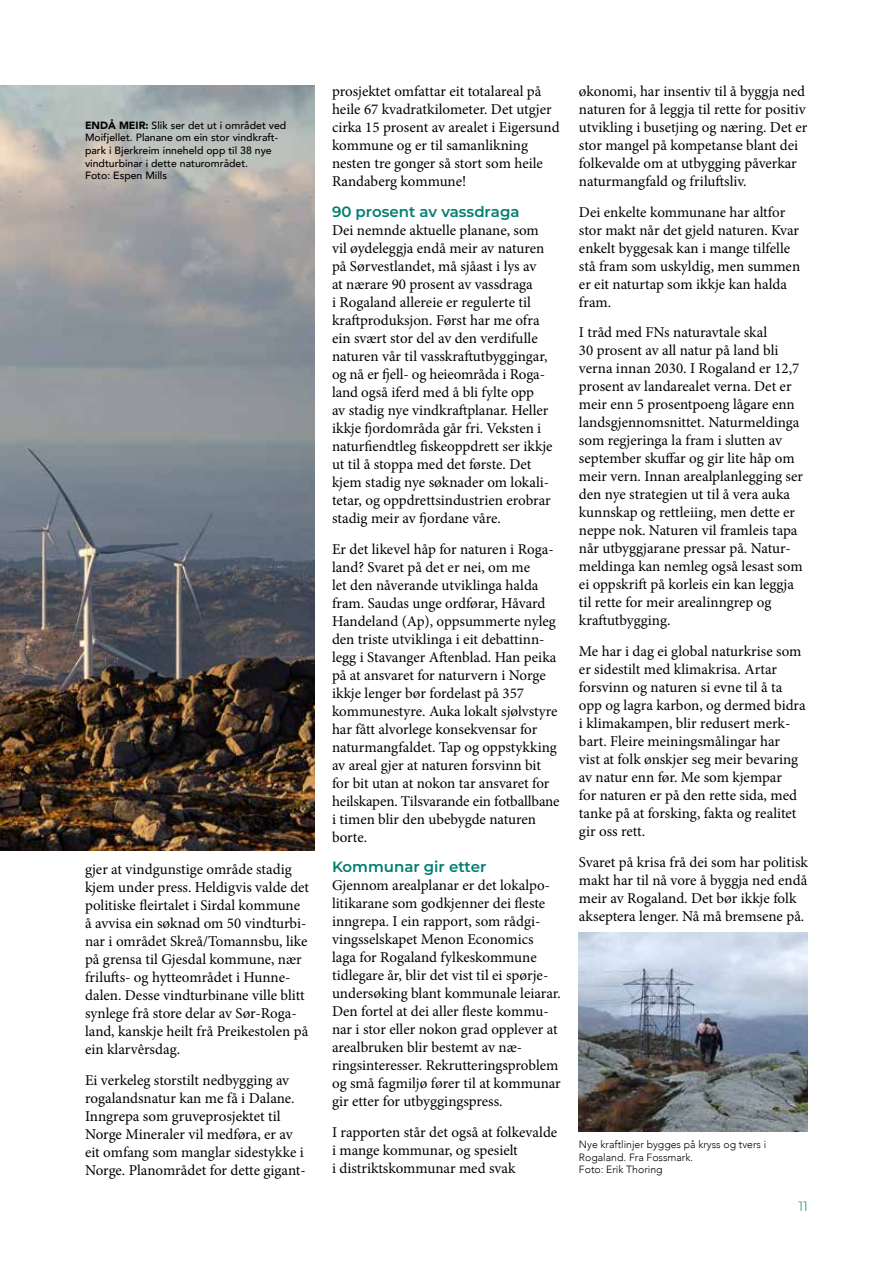
<style>
.page{position:relative;width:893px;height:1263px;background:#fff}
.page>*{position:absolute;margin:0;border:0;box-sizing:border-box;transform-origin:0 0}
.t1{font:15px/18px "Minion Pro";color:#000}
.t2{font:600 15px "Montserrat";color:#027e6f}
.t3{font:300 13.5px "Montserrat";color:#027e6f}
.t4{font:500 10.5px/12.6px "Avenir";color:#000}
.t5{font:300 10.5px/12.6px "Avenir";color:#000}
.s1{font-weight:900}
</style>
<div class="page">
<img style="left:0;top:85px;width:314px;height:765px">
<img style="left:579px;top:933px;width:229px;height:198px">
<p class="t4" style="left:85px;top:118px;width:203px"><span class="s1">ENDÅ MEIR:</span> Slik ser det ut i området ved Moifjellet. Planane om ein stor vindkraft&shy;park i Bjerkreim inneheld opp til 38 nye vindturbinar i dette naturområdet.<br>Foto: Espen Mills</p>
<p class="t1" style="left:85px;top:860px;width:226px">gjer at vindgunstige område stadig kjem under press. Heldigvis valde det politiske fleirtalet i Sirdal kommune å avvisa ein søknad om 50 vindturbi&shy;nar i området Skreå/Tomannsbu, like på grensa til Gjesdal kommune, nær frilufts- og hytteområdet i Hunne&shy;dalen. Desse vindturbinane ville blitt synlege frå store delar av Sør-Roga&shy;land, kanskje heilt frå Preikestolen på ein klarvêrsdag.</p>
<p class="t1" style="left:85px;top:1071px;width:222px">Ei verkeleg storstilt nedbygging av rogalandsnatur kan me få i Dalane.<br>Inngrepa som gruveprosjektet til Norge Mineraler vil medføra, er av eit omfang som manglar sidestykke i Norge. Planområdet for dette gigant-</p>
<p class="t1" style="left:332px;top:82px;width:229px">prosjektet omfattar eit totalareal på heile 67 kvadratkilometer. Det utgjer cirka 15 prosent av arealet i Eigersund kommune og er til samanlikning nesten tre gonger så stort som heile Randaberg kommune!</p>
<p class="t2" style="left:332px;top:201px;width:189px">90 prosent av vassdraga</p>
<p class="t1" style="left:332px;top:221px;width:222px">Dei nemnde aktuelle planane, som vil øydeleggja endå meir av naturen på Sørvestlandet, må sjåast i lys av<br>at nærare 90 prosent av vassdraga<br>i Rogaland allereie er regulerte til kraftproduksjon. Først har me ofra ein svært stor del av den verdifulle naturen vår til vasskraftutbyggingar, og nå er fjell- og heieområda i Roga&shy;land også iferd med å bli fylte opp<br>av stadig nye vindkraftplanar. Heller ikkje fjordområda går fri. Veksten i naturfiendtleg fiskeoppdrett ser ikkje ut til å stoppa med det første. Det kjem stadig nye søknader om lokali&shy;tetar, og oppdrettsindustrien erobrar stadig meir av fjordane våre.</p>
<p class="t1" style="left:332px;top:540px;width:229px">Er det likevel håp for naturen i Roga&shy;land? Svaret på det er nei, om me<br>let den nåverande utviklinga halda fram. Saudas unge ordførar, Håvard Handeland (Ap), oppsummerte nyleg den triste utviklinga i eit debattinn&shy;legg i Stavanger Aftenblad. Han peika på at ansvaret for naturvern i Norge ikkje lenger bør fordelast på 357 kommunestyre. Auka lokalt sjølvstyre har fått alvorlege konsekvensar for naturmangfaldet. Tap og oppstykking av areal gjer at naturen forsvinn bit for bit utan at nokon tar ansvaret for heilskapen. Tilsvarande ein fotballbane i timen blir den ubebygde naturen borte.</p>
<p class="t2" style="left:332px;top:856px;width:156px">Kommunar gir etter</p>
<p class="t1" style="left:332px;top:876px;width:230px">Gjennom arealplanar er det lokalpo&shy;litikarane som godkjenner dei fleste inngrepa. I ein rapport, som rådgi&shy;vingsselskapet Menon Economics laga for Rogaland fylkeskommune tidlegare år, blir det vist til ei spørje&shy;undersøking blant kommunale leiarar.<br>Den fortel at dei aller fleste kommu&shy;nar i stor eller nokon grad opplever at arealbruken blir bestemt av næ&shy;ringsinteresser. Rekrutteringsproblem og små fagmiljø fører til at kommunar gir etter for utbyggingspress.</p>
<p class="t1" style="left:332px;top:1123px;width:227px">I rapporten står det også at folkevalde i mange kommunar, og spesielt<br>i distriktskommunar med svak</p>
<p class="t1" style="left:579px;top:82px;width:230px">økonomi, har insentiv til å byggja ned naturen for å leggja til rette for positiv utvikling i busetjing og næring. Det er stor mangel på kompetanse blant dei folkevalde om at utbygging påverkar naturmangfald og friluftsliv.</p>
<p class="t1" style="left:579px;top:203px;width:223px">Dei enkelte kommunane har altfor stor makt når det gjeld naturen. Kvar enkelt byggesak kan i mange tilfelle stå fram som uskyldig, men summen er eit naturtap som ikkje kan halda fram.</p>
<p class="t1" style="left:579px;top:324px;width:226px">I tråd med FNs naturavtale skal<br>30 prosent av all natur på land bli verna innan 2030. I Rogaland er 12,7 prosent av landarealet verna. Det er meir enn 5 prosentpoeng lågare enn landsgjennomsnittet. Naturmeldinga som regjeringa la fram i slutten av september skuffar og gir lite håp om meir vern. Innan arealplanlegging ser den nye strategien ut til å vera auka kunnskap og rettleiing, men dette er neppe nok. Naturen vil framleis tapa når utbyggjarane pressar på. Natur&shy;meldinga kan nemleg også lesast som ei oppskrift på korleis ein kan leggja til rette for meir arealinngrep og kraftutbygging.</p>
<p class="t1" style="left:579px;top:642px;width:228px">Me har i dag ei global naturkrise som er sidestilt med klimakrisa. Artar forsvinn og naturen si evne til å ta opp og lagra karbon, og dermed bidra i klimakampen, blir redusert merk&shy;bart. Fleire meiningsmålingar har<br>vist at folk ønskjer seg meir bevaring av natur enn før. Me som kjempar<br>for naturen er på den rette sida, med tanke på at forsking, fakta og realitet gir oss rett.</p>
<p class="t1" style="left:579px;top:853px;width:230px">Svaret på krisa frå dei som har politisk makt har til nå vore å byggja ned endå meir av Rogaland. Det bør ikkje folk akseptera lenger. Nå må bremsene på.</p>
<p class="t5" style="left:579px;top:1138px;width:189px">Nye kraftlinjer bygges på kryss og tvers i<br>Rogaland. Fra Fossmark.<br>Foto: Erik Thoring</p>
<p class="t3" style="left:798px;top:1197px;width:11px">11</p>
</div>
